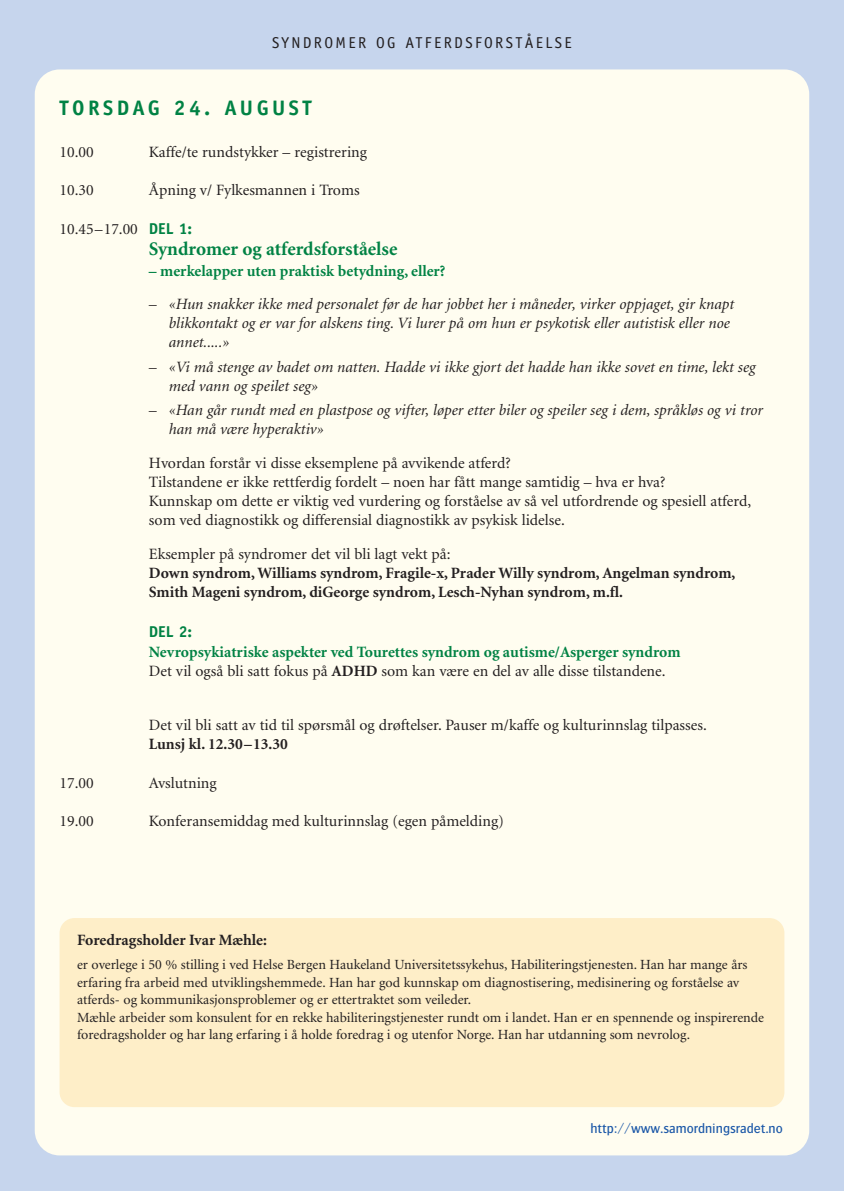
<style>
.page{position:relative;width:844px;height:1191px;background:#fff}
.page>*{position:absolute;margin:0;border:0;box-sizing:border-box;transform-origin:0 0}
.t1{font:700 21px "Officina Sans";letter-spacing:.165em;color:#008244}
.t2{font:700 19.25px "Minion";color:#008244}
.t3{font:15.75px/19.2px "Minion";color:#231f20}
.t4{font:italic 15.75px/19.2px "Minion";color:#231f20}
.t5{font:700 15.75px/19.2px "Minion";color:#231f20}
.t6{font:700 15.75px/19.2px "Minion";color:#008244}
.t7{font:15.75px "Officina Sans";letter-spacing:.15em;color:#231f20}
.t8{font:700 15.75px "Officina Sans";color:#008244}
.t9{font:14px/17.5px "Minion";color:#231f20}
.t10{font:500 14px "Bosis";color:#1a57a7}
.s1{font-family:"Officina Sans";font-weight:700;color:#008244}
.s2{font-weight:400;color:#231f20}
.s3{color:#231f20}
</style>
<div class="page">
<div style="left:0;top:0;width:843px;height:1191px;background:#c6d5ed"></div>
<div style="left:35px;top:69px;width:774px;height:1086px;background:#fffdf0;border-radius:25px"></div>
<div style="left:60px;top:918px;width:724px;height:189px;background:#feeec8;border-radius:15px"></div>
<p class="t7" style="left:272px;top:36px;width:301px">SYNDROMER OG ATFERDSFORSTÅELSE</p>
<h1 class="t1" style="left:60px;top:100px;width:254px">TORSDAG 24. AUGUST</h1>
<p class="t3" style="left:60px;top:143px;width:36px">10.00</p>
<p class="t3" style="left:149px;top:143px;width:219px">Kaffe/te rundstykker – registrering</p>
<p class="t3" style="left:60px;top:182px;width:36px">10.30</p>
<p class="t3" style="left:149px;top:182px;width:212px">Åpning v/ Fylkesmannen i Troms</p>
<p class="t3" style="left:60px;top:220px;width:134px">10.45–17.00 <span class="s1">DEL 1:</span></p>
<p class="t2" style="left:149px;top:241px;width:250px">Syndromer og atferdsforståelse</p>
<p class="t6" style="left:149px;top:262px;width:298px">– merkelapper uten praktisk betydning, eller?</p>
<p class="t4" style="left:169px;top:295px;width:566px;text-indent:-20px">– «Hun snakker ikke med personalet før de har jobbet her i måneder, virker oppjaget, gir knapt blikkontakt og er var for alskens ting. Vi lurer på om hun er psykotisk eller autistisk eller noe annet.....»</p>
<p class="t4" style="left:169px;top:358px;width:588px;text-indent:-20px">– «Vi må stenge av badet om natten. Hadde vi ikke gjort det hadde han ikke sovet en time, lekt seg med vann og speilet seg»</p>
<p class="t4" style="left:169px;top:402px;width:595px;text-indent:-20px">– «Han går rundt med en plastpose og vifter, løper etter biler og speiler seg i dem, språkløs og vi tror han må være hyperaktiv»</p>
<p class="t3" style="left:149px;top:454px;width:603px">Hvordan forstår vi disse eksemplene på avvikende atferd?<br>Tilstandene er ikke rettferdig fordelt – noen har fått mange samtidig – hva er hva?<br>Kunnskap om dette er viktig ved vurdering og forståelse av så vel utfordrende og spesiell atferd, som ved diagnostikk og differensial diagnostikk av psykisk lidelse.</p>
<p class="t3" style="left:149px;top:545px;width:303px">Eksempler på syndromer det vil bli lagt vekt på:</p>
<p class="t5" style="left:149px;top:564px;width:588px">Down syndrom, Williams syndrom, Fragile-x, Prader Willy syndrom, Angelman syndrom,<br>Smith Mageni syndrom, diGeorge syndrom, Lesch-Nyhan syndrom, m.fl.</p>
<p class="t8" style="left:149px;top:626px;width:45px">DEL 2:</p>
<p class="t6" style="left:149px;top:643px;width:533px">Nevropsykiatriske aspekter ved Tourettes syndrom og autisme/Asperger syndrom<br><span class="s2">Det vil også bli satt fokus på</span> <span class="s3">ADHD</span> <span class="s2">som kan være en del av alle disse tilstandene.</span></p>
<p class="t3" style="left:149px;top:717px;width:559px">Det vil bli satt av tid til spørsmål og drøftelser. Pauser m/kaffe og kulturinnslag tilpasses.</p>
<p class="t5" style="left:149px;top:736px;width:140px">Lunsj kl. 12.30–13.30</p>
<p class="t3" style="left:60px;top:774px;width:35px">17.00</p>
<p class="t3" style="left:149px;top:774px;width:69px">Avslutning</p>
<p class="t3" style="left:60px;top:813px;width:36px">19.00</p>
<p class="t3" style="left:149px;top:813px;width:356px">Konferansemiddag med kulturinnslag (egen påmelding)</p>
<p class="t5" style="left:77px;top:931px;width:191px">Foredragsholder Ivar Mæhle:</p>
<p class="t9" style="left:77px;top:957px;width:688px">er overlege i 50 % stilling i ved Helse Bergen Haukeland Universitetssykehus, Habiliteringstjenesten. Han har mange års erfaring fra arbeid med utviklingshemmede. Han har god kunnskap om diagnostisering, medisinering og forståelse av atferds- og kommunikasjonsproblemer og er ettertraktet som veileder.<br>Mæhle arbeider som konsulent for en rekke habiliteringstjenester rundt om i landet. Han er en spennende og inspirerende foredragsholder og har lang erfaring i å holde foredrag i og utenfor Norge. Han har utdanning som nevrolog.</p>
<p class="t10" style="left:590px;top:1123px;width:194px">http://www.samordningsradet.no</p>
</div>
